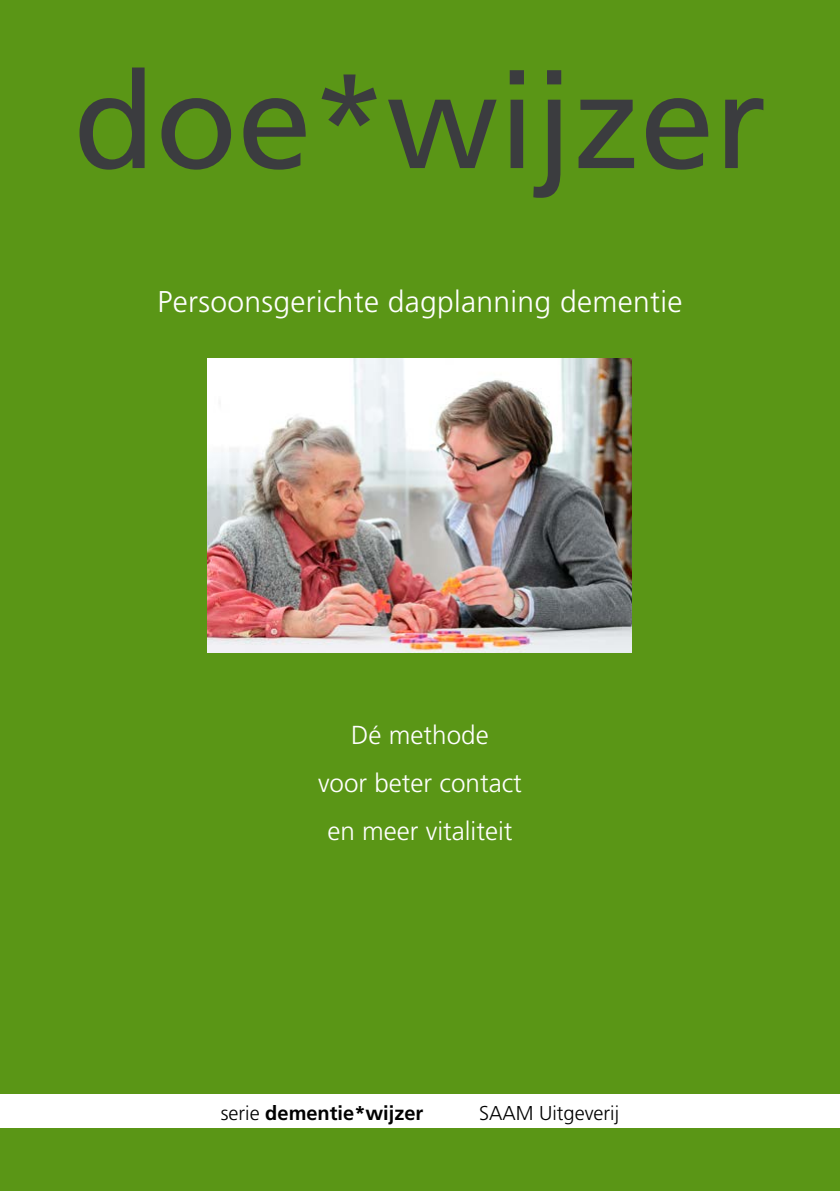
<style>
.page{position:relative;width:840px;height:1191px;background:#fff}
.page>*{position:absolute;margin:0;border:0;box-sizing:border-box;transform-origin:0 0}
.t1{font:134px "Frutiger LT Std";color:#3b3c3f}
.t2{font:300 30px "Frutiger LT Std";letter-spacing:.01em;color:#fff}
.t3{font:300 26px/48px "Frutiger LT Std";color:#fff;text-align:center}
.t4{font:700 20px "Frutiger LT Std";color:#000}
.t5{font:300 20px "Frutiger LT Std";color:#000}
.s1{font-weight:300}
</style>
<div class="page">
<div style="left:0;top:0;width:839px;height:1191px;background:#5a9616"></div>
<img style="left:207px;top:359px;width:424px;height:293px">
<div style="left:0;top:1094px;width:839px;height:33px;background:#fff"></div>
<h1 class="t1" style="left:73px;top:43px;width:694px">doe*wijzer</h1>
<p class="t2" style="left:157px;top:285px;width:526px">Persoonsgerichte dagplanning dementie</p>
<p class="t3" style="left:318px;top:711px;width:205px">Dé methode<br>voor beter contact en meer vitaliteit</p>
<p class="t4" style="left:221px;top:1100px;width:204px"><span class="s1">serie</span> dementie*wijzer</p>
<p class="t5" style="left:478px;top:1101px;width:142px">SAAM Uitgeverij</p>
</div>
